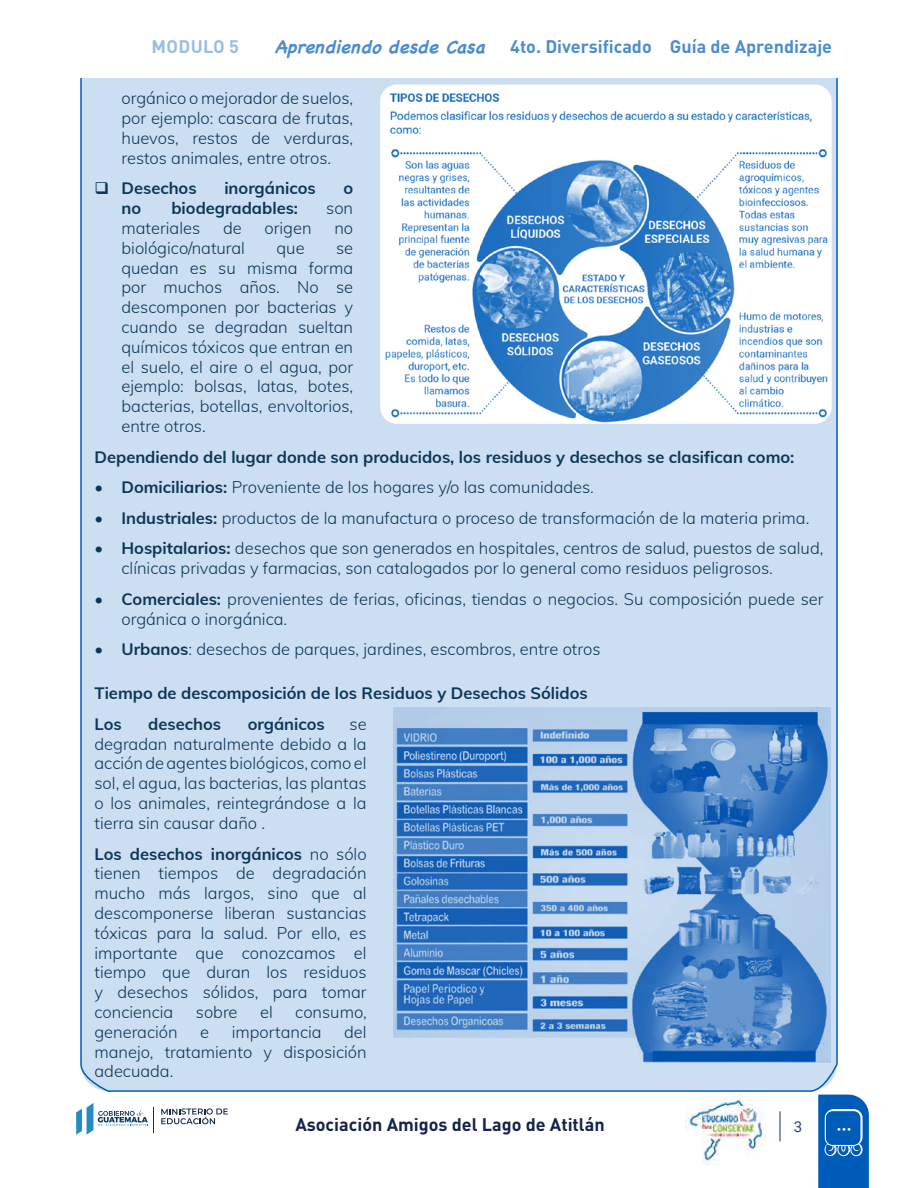
<style>
.page{position:relative;width:918px;height:1188px;background:#fff}
.page>*{position:absolute;margin:0;border:0;box-sizing:border-box;transform-origin:0 0}
.t1{font:700 18px "DIN Pro";color:#4d8dce}
.t2{font:700 18px "DIN Pro";color:#152249}
.t3{font:700 18px "DIN Pro";letter-spacing:.02em;color:#99bee3}
.t4{font:18px "Ajilab'al Cholsamaj";color:#fff}
.t5{font:300 16.5px/19.8px "Muli";color:#0d3756;text-align:justify}
.t6{font:700 16.5px/30.6px "Muli";color:#0d3756}
.t7{font:15px "Roboto";color:#25408f}
.s1{font-family:"Chalkboard";font-style:italic}
.s2{font-weight:700}
</style>
<div class="page">
<svg style="left:818px;top:1095px;width:51px;height:93px"></svg>
<div style="left:825px;top:1111px;width:36px;height:34px;background:#005cb9;border-radius:7px"></div>
<div style="left:825px;top:1110px;width:36px;height:36px;border:1px solid #fff;border-radius:7px"></div>
<hr style="left:779px;top:1111px;width:2px;height:30px;background:#25408f">
<img style="left:685px;top:1096px;width:82px;height:68px">
<svg style="left:161px;top:1108px;width:67px;height:16px"></svg>
<svg style="left:76px;top:1103px;width:78px;height:32px"></svg>
<div style="left:80px;top:78px;width:758px;height:1014px;background:#ccdef1"></div>
<div style="left:380px;top:85px;width:452px;height:339px;background:#fff;border-radius:17px"></div>
<img style="left:385px;top:93px;width:442px;height:331px">
<img style="left:394px;top:708px;width:436px;height:354px">
<div style="left:394px;top:1038px;width:244px;height:24px;background:#ccdef1"></div>
<svg style="left:96px;top:182px;width:12px;height:12px"></svg>
<p class="t3" style="left:152px;top:32px;width:89px">MODULO 5</p>
<p class="t1" style="left:275px;top:32px;width:559px"><span class="s1">AprendiendodesdeCasa</span> 4to. Diversificado Guía de Aprendizaje</p>
<p class="t5" style="left:122px;top:88px;width:233px">orgánico o mejorador de suelos, por ejemplo: cascara de frutas, huevos, restos de verduras, restos animales, entre otros.</p>
<p class="t6" style="left:122px;top:172px;width:77px">Desechos</p>
<p class="t6" style="left:224px;top:172px;width:93px">inorgánicos</p>
<p class="t6" style="left:343px;top:172px;width:11px">o</p>
<p class="t6" style="left:122px;top:192px;width:21px">no</p>
<p class="t6" style="left:171px;top:192px;width:128px">biodegradables:</p>
<p class="t5" style="left:326px;top:198px;width:28px">son</p>
<p class="t5" style="left:122px;top:217px;width:80px">materiales</p>
<p class="t5" style="left:223px;top:217px;width:20px">de</p>
<p class="t5" style="left:264px;top:217px;width:49px">origen</p>
<p class="t5" style="left:334px;top:217px;width:20px">no</p>
<p class="t5" style="left:122px;top:237px;width:125px">biológico/natural</p>
<p class="t5" style="left:277px;top:237px;width:30px">que</p>
<p class="t5" style="left:122px;top:237px;width:233px;text-indent:215px">se quedan es su misma forma por muchos años. No se descomponen por bacterias y cuando se degradan sueltan químicos tóxicos que entran en el suelo, el aire o el agua, por ejemplo: bolsas, latas, botes, bacterias, botellas, envoltorios, entre otros.</p>
<p class="t6" style="left:95px;top:441px;width:701px">Dependiendo del lugar donde son producidos, los residuos y desechos se clasifican como:</p>
<p class="t5" style="left:95px;top:477px;width:501px">• <span class="s2">Domiciliarios:</span> Proveniente de los hogares y/o las comunidades.</p>
<p class="t5" style="left:95px;top:507px;width:716px">• <span class="s2">Industriales:</span> productos de la manufactura o proceso de transformación de la materia prima.</p>
<p class="t5" style="left:122px;top:538px;width:703px;text-indent:-27px">• <span class="s2">Hospitalarios:</span> desechos que son generados en hospitales, centros de salud, puestos de salud, clínicas privadas y farmacias, son catalogados por lo general como residuos peligrosos.</p>
<p class="t5" style="left:122px;top:588px;width:704px;text-indent:-27px">• <span class="s2">Comerciales:</span> provenientes de ferias, oficinas, tiendas o negocios. Su composición puede ser orgánica o inorgánica.</p>
<p class="t5" style="left:95px;top:639px;width:508px">• <span class="s2">Urbanos</span>: desechos de parques, jardines, escombros, entre otros</p>
<p class="t6" style="left:95px;top:677px;width:495px">Tiempo de descomposición de los Residuos y Desechos Sólidos<br>Los</p>
<p class="t6" style="left:148px;top:708px;width:74px">desechos</p>
<p class="t6" style="left:248px;top:708px;width:79px">orgánicos</p>
<p class="t5" style="left:95px;top:713px;width:274px;text-indent:255px">se degradan naturalmente debido a la acción de agentes biológicos, como el sol, el agua, las bacterias, las plantas o los animales, reintegrándose a la tierra sin causar daño .</p>
<p class="t5" style="left:95px;top:843px;width:274px"><span class="s2">Los desechos inorgánicos</span> no sólo tienen tiempos de degradación mucho más largos, sino que al descomponerse liberan sustancias tóxicas para la salud. Por ello, es importante que conozcamos el tiempo que duran los residuos y desechos sólidos, para tomar conciencia</p>
<p class="t5" style="left:196px;top:1001px;width:43px">sobre</p>
<p class="t5" style="left:260px;top:1001px;width:14px">el</p>
<p class="t5" style="left:295px;top:1001px;width:73px">consumo,</p>
<p class="t5" style="left:95px;top:1021px;width:85px">generación</p>
<p class="t5" style="left:200px;top:1021px;width:10px">e</p>
<p class="t5" style="left:232px;top:1021px;width:91px">importancia</p>
<p class="t5" style="left:95px;top:1021px;width:274px;text-indent:250px">del manejo, tratamiento y disposición adecuada.</p>
<p class="t2" style="left:295px;top:1109px;width:311px">Asociación Amigos del Lago de Atitlán</p>
<p class="t7" style="left:794px;top:1116px;width:10px">3</p>
<p class="t4" style="left:854px;top:1127px;width:6px;rotate:90deg">e</p>
</div>
